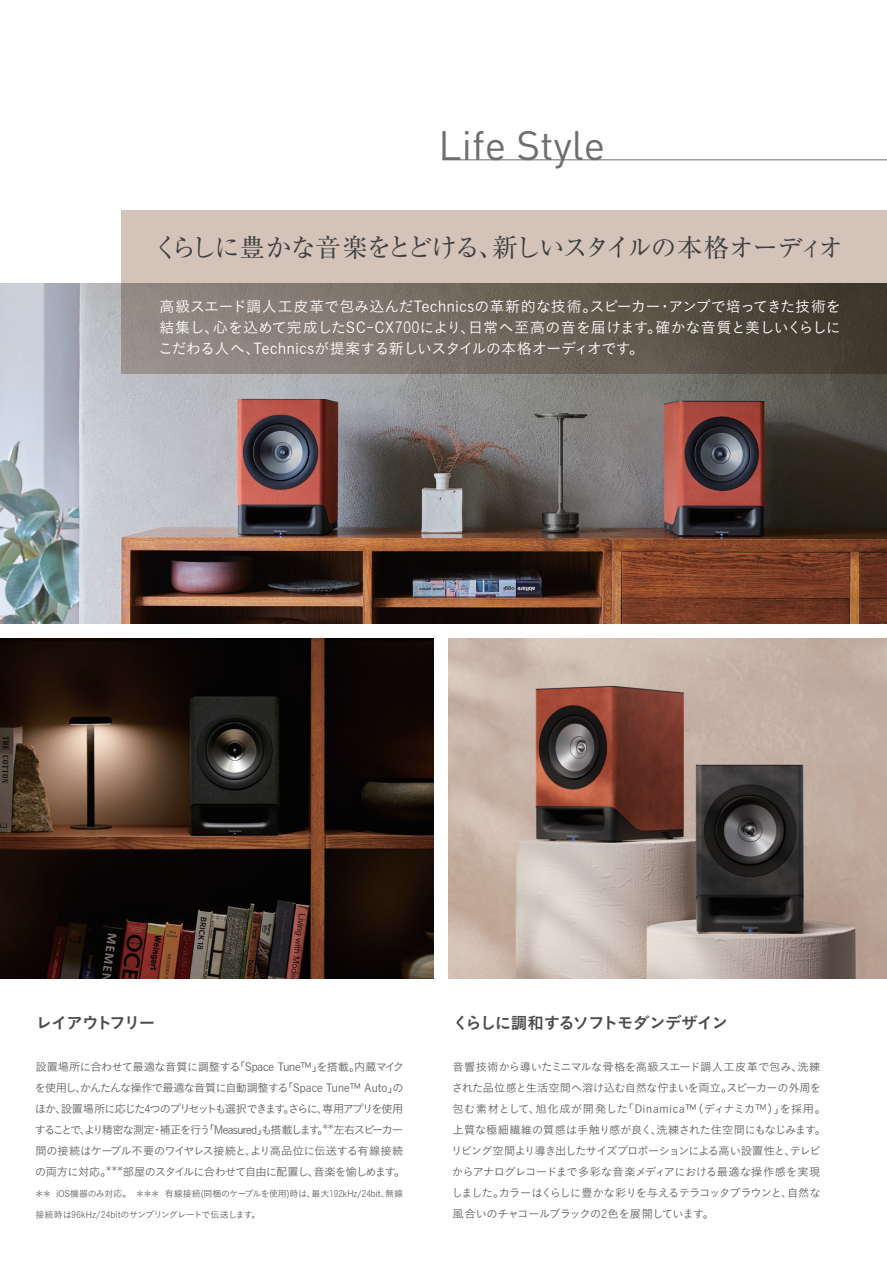
<style>
.page{position:relative;width:887px;height:1263px;background:#fff}
.page>*{position:absolute;margin:0;border:0;box-sizing:border-box;transform-origin:0 0}
.t1{font:40.5px "DIN";color:#6c6d70}
.t2{font:25.5px "Ryumin Pro";letter-spacing:-.06em;color:#3e3e3f}
.t3{font:16.5px "Koburina Go Std W6";letter-spacing:-.065em;color:#4b4c4d}
.t4{font:16.5px "Koburina Go Std W6";letter-spacing:-.09em;color:#4b4c4d}
.t5{font:15px/21px "Koburina Go Std W3";letter-spacing:-.005em;color:#fff}
.t6{font:11.25px/21px "Koburina Go Std W3";letter-spacing:-.05em;color:#636366}
.t7{font:11.25px/21px "Koburina Go Std W3";letter-spacing:-.085em;color:#636366}
.t8{font:11.25px "Koburina Go Std W3";letter-spacing:-.075em;color:#636366}
.t9{font:11.25px/21px "Koburina Go Std W3";letter-spacing:-.02em;color:#636366}
.t10{font:11.25px/21px "Koburina Go Std W3";letter-spacing:-.03em;color:#636366}
.t11{font:11.25px/21px "Koburina Go Std W3";letter-spacing:-.12em;color:#636366}
.t12{font:11.25px/21px "Koburina Go Std W3";letter-spacing:-.025em;color:#636366}
.t13{font:11.25px "Koburina Go Std W3";letter-spacing:.075em;color:#636366}
.t14{font:11.25px "Koburina Go Std W3";letter-spacing:.01em;color:#636366}
.t15{font:11.25px "Koburina Go Std W3";letter-spacing:-.11em;color:#636366}
.t16{font:11.25px "Koburina Go Std W3";letter-spacing:-.01em;color:#636366}
.t17{font:11.25px "Koburina Go Std W3";letter-spacing:.04em;color:#636366}
.t18{font:11.25px "Koburina Go Std W3";letter-spacing:-.135em;color:#636366}
.t19{font:9px "Koburina Go Std W3";letter-spacing:-.06em;color:#636366}
.t20{font:9px "Koburina Go Std W3";letter-spacing:-.025em;color:#636366}
.t21{font:9px "Koburina Go Std W3";letter-spacing:-.045em;color:#636366}
.t22{font:9px "Koburina Go Std W3";color:#636366}
.t23{font:6.6px "Koburina Go Std W3";color:#4b4c4d}
.s1{font-family:"Hira Kaku Pro W3"}
</style>
<div class="page">
<hr style="left:442px;top:159px;width:445px;height:1px;background:#6c6d70">
<img style="left:0;top:283px;width:887px;height:340px">
<img style="left:0;top:638px;width:434px;height:340px">
<svg style="left:122px;top:210px;width:765px;height:164px;background:#9b8f85"></svg>
<img style="left:449px;top:638px;width:438px;height:340px">
<h1 class="t1" style="left:438px;top:120px;width:168px">Life Style</h1>
<h2 class="t2" style="left:153px;top:227px;width:352px">くらしに豊かな音楽をとどける、</h2>
<h2 class="t2" style="left:492px;top:227px;width:353px">新しいスタイルの本格オーディオ</h2>
<h3 class="t5" style="left:668px;top:296px;width:174px">アンプで培ってきた技術を</h3>
<h3 class="t5" style="left:213px;top:296px;width:629px;text-indent:-54px">高級スエード調人工皮革で包み込んだTechnicsの革新的な技術。<br>心を込めて完成したSC-CX<span class="s1">700</span>により日常へ至高の音を届けます確かな音質と美しいくらしに</h3>
<h3 class="t5" style="left:590px;top:296px;width:72px">スピーカー</h3>
<h3 class="t5" style="left:657px;top:296px;width:16px">・</h3>
<h3 class="t5" style="left:159px;top:317px;width:62px">結集し、</h3>
<h3 class="t5" style="left:647px;top:317px;width:16px">。</h3>
<h3 class="t5" style="left:460px;top:317px;width:16px">、</h3>
<h3 class="t5" style="left:253px;top:338px;width:392px">Technicsが提案する新しいスタイルの本格オーディオです。</h3>
<h3 class="t5" style="left:158px;top:338px;width:104px">こだわる人へ、</h3>
<h3 class="t4" style="left:35px;top:1010px;width:121px">レイアウトフリー</h3>
<p class="t16" style="left:234px;top:1058px;width:90px">「Space Tune™」</p>
<p class="t6" style="left:35px;top:1056px;width:207px">設置場所に合わせて最適な音質に調整する</p>
<p class="t6" style="left:354px;top:1056px;width:51px">内蔵マイク</p>
<p class="t6" style="left:316px;top:1056px;width:45px">を搭載。</p>
<p class="t14" style="left:282px;top:1079px;width:123px">「Space Tune™ Auto の」</p>
<p class="t8" style="left:35px;top:1079px;width:255px">を使用しかんたんな操作で最適な音質に自動調整する</p>
<p class="t11" style="left:35px;top:1077px;width:370px;text-indent:40px">、<br>ほか設置場所に応じた<span class="s1">4</span>つのプリセットも選択できますさらに専用アプリを使用</p>
<p class="t6" style="left:317px;top:1098px;width:13px">、</p>
<p class="t6" style="left:284px;top:1098px;width:13px">。</p>
<p class="t6" style="left:56px;top:1098px;width:13px">、</p>
<p class="t23" style="left:322px;top:1121px;width:13px">＊＊</p>
<p class="t6" style="left:203px;top:1119px;width:118px">「Measured も搭載します</p>
<p class="t18" style="left:317px;top:1121px;width:87px">。左右スピーカー</p>
<p class="t15" style="left:35px;top:1121px;width:177px">することでより精密な測定補正を行う</p>
<p class="t6" style="left:151px;top:1119px;width:13px">・</p>
<p class="t12" style="left:35px;top:1119px;width:369px;text-indent:44px">、<br>間の接続はケーブル不要のワイヤレス接続とより高品位に伝送する有線接続</p>
<p class="t6" style="left:245px;top:1140px;width:13px">、</p>
<p class="t6" style="left:394px;top:1161px;width:13px">。</p>
<p class="t6" style="left:257px;top:1119px;width:13px">」</p>
<p class="t6" style="left:35px;top:1161px;width:78px">の両方に対応。</p>
<p class="t23" style="left:106px;top:1163px;width:19px">＊＊＊</p>
<p class="t7" style="left:123px;top:1161px;width:274px">部屋のスタイルに合わせて自由に配置し音楽を愉しめます</p>
<p class="t6" style="left:308px;top:1161px;width:13px">、</p>
<p class="t21" style="left:165px;top:1187px;width:152px">有線接続(同梱のケーブルを使用)時は、</p>
<p class="t20" style="left:385px;top:1187px;width:19px">無線</p>
<p class="t22" style="left:57px;top:1187px;width:105px">iOS機器のみ対応。　＊＊＊</p>
<p class="t20" style="left:311px;top:1187px;width:80px">最大<span class="s1">192</span>kHz/<span class="s1">24</span>bit、</p>
<p class="t20" style="left:35px;top:1187px;width:18px">＊＊</p>
<p class="t19" style="left:35px;top:1208px;width:226px">接続時は<span class="s1">96</span>kHz/<span class="s1">24</span>bitのサンプリングレートで伝送します。</p>
<h3 class="t3" style="left:452px;top:1010px;width:277px">くらしに調和するソフトモダンデザイン</h3>
<p class="t10" style="left:726px;top:1056px;width:96px;text-indent:-274px">音響技術から導いたミニマルな骨格を高級スエード調人工皮革で包み、<br>スピーカーの外周を</p>
<p class="t6" style="left:797px;top:1056px;width:24px">洗練</p>
<p class="t6" style="left:451px;top:1077px;width:282px">された品位感と生活空間へ溶け込む自然な佇まいを両立。</p>
<p class="t13" style="left:622px;top:1100px;width:164px">「Dinamica™（ディナミカ™）」</p>
<p class="t9" style="left:452px;top:1098px;width:375px">包む素材として、<br>上質な極細繊維の質感は手触り感が良く洗練された住空間にもなじみます。</p>
<p class="t7" style="left:451px;top:1119px;width:371px;text-indent:199px">、<br>リビング空間より導き出したサイズプロポーションによる高い設置性とテレビ</p>
<p class="t6" style="left:784px;top:1140px;width:13px">、</p>
<p class="t6" style="left:452px;top:1161px;width:370px">からアナログレコードまで多彩な音楽メディアにおける最適な操作感を実現</p>
<p class="t8" style="left:499px;top:1184px;width:323px">カラーはくらしに豊かな彩りを与えるテラコッタブラウンと自然な</p>
<p class="t6" style="left:781px;top:1182px;width:13px">、</p>
<p class="t17" style="left:535px;top:1100px;width:94px">旭化成が開発した</p>
<p class="t6" style="left:779px;top:1098px;width:48px">を採用。</p>
<p class="t6" style="left:451px;top:1182px;width:264px">しました。<br>風合いのチャコールブラックの<span class="s1">2</span>色を展開しています。</p>
</div>
